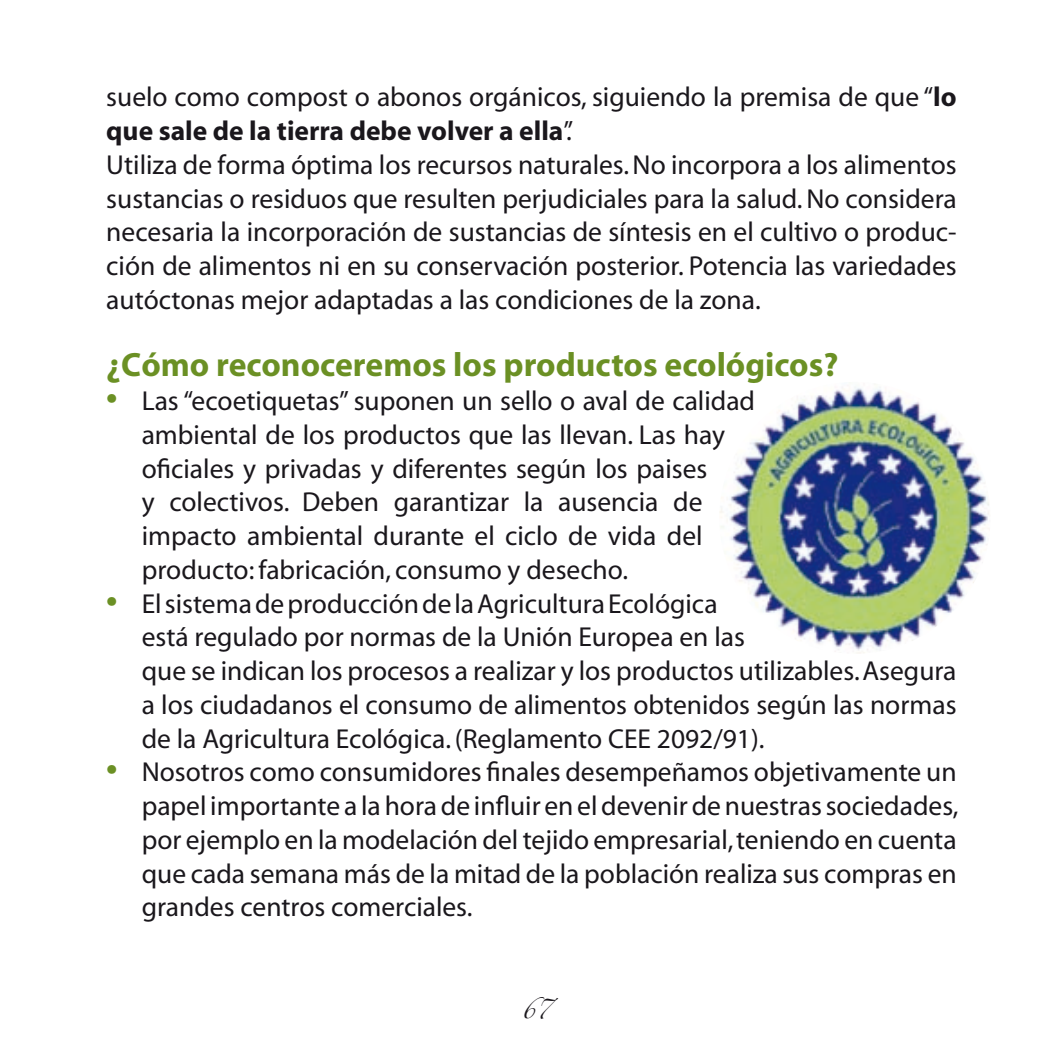
<style>
.page{position:relative;width:1063px;height:1063px;background:#fff}
.page>*{position:absolute;margin:0;border:0;box-sizing:border-box;transform-origin:0 0}
.t1{font:700 33.75px "Myriad";color:#6b9024}
.t2{font:27.5px/33.8px "Myriad";color:#1a171c}
.t3{font:17.5px "Zapfino";color:#1a171c}
.s1{font-weight:700}
.s2{font-weight:700;font-size:33.75px;color:#6b9024}
</style>
<div class="page">
<img style="left:719px;top:382px;width:271px;height:272px;border-radius:136px">
<p class="t2" style="left:106px;top:81px;width:852px">suelo como compost o abonos orgánicos, siguiendo la premisa de que “<span class="s1">lo que sale de la tierra debe volver a ella</span>”.<br>Utiliza de forma óptima los recursos naturales. No incorpora a los alimentos sustancias o residuos que resulten perjudiciales para la salud. No considera necesaria la incorporación de sustancias de síntesis en el cultivo o produc&shy;ción de alimentos ni en su conservación posterior. Potencia las variedades autóctonas mejor adaptadas a las condiciones de la zona.</p>
<p class="t1" style="left:106px;top:348px;width:734px">¿Cómo reconoceremos los productos ecológicos?</p>
<p class="t2" style="left:142px;top:385px;width:615px;text-indent:-35px"><span class="s2">•</span> Las “ecoetiquetas” suponen un sello o aval de calidad ambiental de los productos que las llevan. Las hay oficiales y privadas y diferentes según los paises<br>y colectivos. Deben garantizar la ausencia de impacto ambiental durante el ciclo de vida del producto: fabricación, consumo y desecho.</p>
<p class="t2" style="left:142px;top:588px;width:816px;text-indent:-35px"><span class="s2">•</span> El sistema de producción de la Agricultura Ecológica<br>está regulado por normas de la Unión Europea en las<br>que se indican los procesos a realizar y los productos utilizables. Asegura a los ciudadanos el consumo de alimentos obtenidos según las normas de la Agricultura Ecológica. (Reglamento CEE 2092/91).</p>
<p class="t2" style="left:142px;top:756px;width:818px;text-align:justify;text-indent:-35px"><span class="s2">•</span> Nosotros como consumidores finales desempeñamos objetivamente un papel importante a la hora de influir en el devenir de nuestras sociedades, por ejemplo en la modelación del tejido empresarial, teniendo en cuenta que cada semana más de la mitad de la población realiza sus compras en grandes centros comerciales.</p>
<p class="t3" style="left:521px;top:1001px;width:32px">67</p>
</div>
